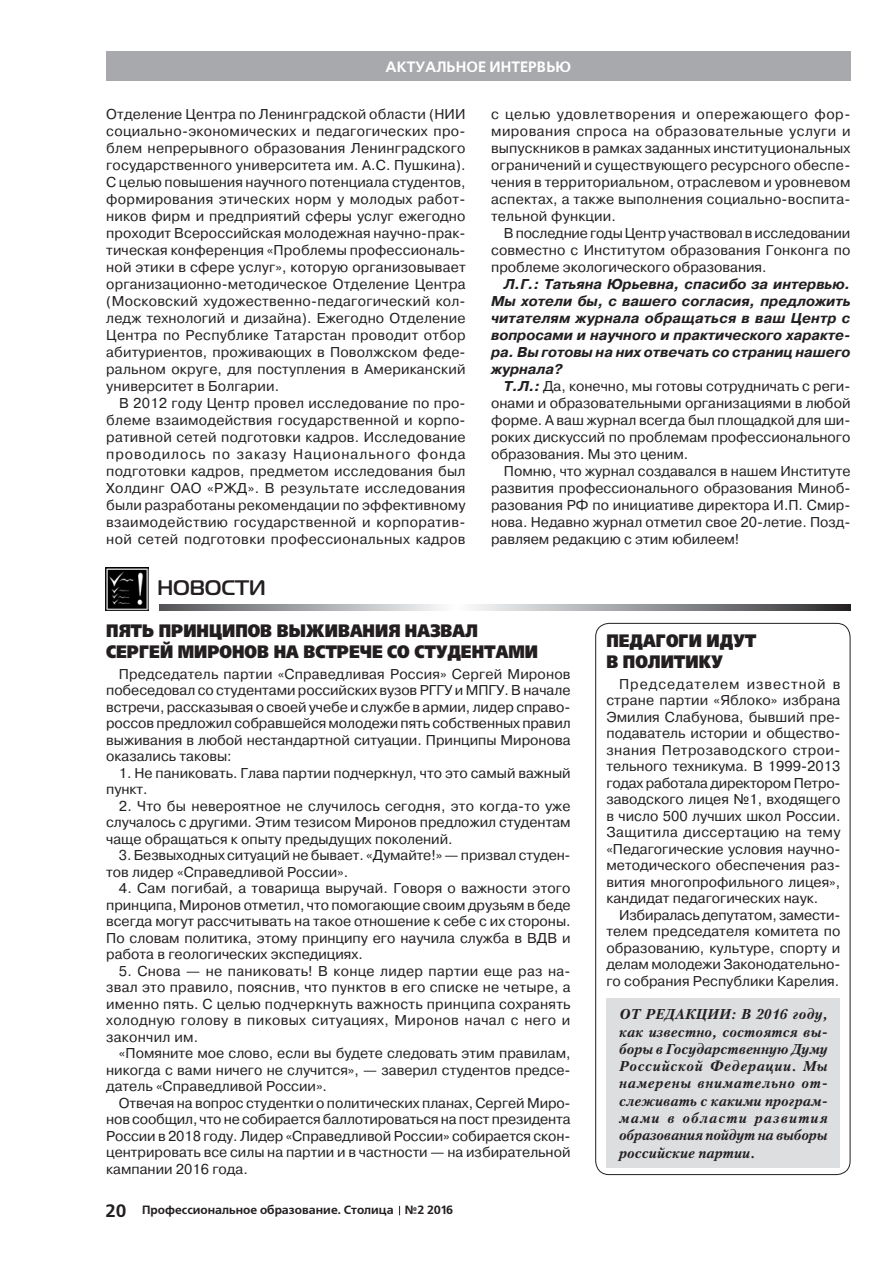
<style>
.page{position:relative;width:893px;height:1263px;background:#fff}
.page>*{position:absolute;margin:0;border:0;box-sizing:border-box;transform-origin:0 0}
.t1{font:700 21px "Magistral C";letter-spacing:-.005em;color:#231f20}
.t2{font:18px/21px "Free Set Black C";color:#231f20;scale:.85 1}
.t3{font:700 15px "Free Set C";color:#fff}
.t4{font:14.25px/17px "Pragmatica C";letter-spacing:.01em;color:#231f20;text-align:justify}
.t5{font:italic 700 14.25px/17.2px "Petersburg C";letter-spacing:-.005em;color:#231f20;text-align:justify}
.t6{font:italic 700 14.25px/17px "Pragmatica C";color:#231f20;text-align:justify}
.t7{font:700 12px "Free Set C";color:#231f20}
.s1{font-weight:700;font-style:italic}
.s2{font-size:18px}
</style>
<div class="page">
<div style="left:106px;top:51px;width:744px;height:30px;background:#a8a9ad"></div>
<div style="left:606px;top:999px;width:234px;height:169px;background:#dddee0"></div>
<div style="left:595px;top:623px;width:255px;height:552px;border:1px solid #231f20;border-radius:14px"></div>
<svg style="left:159px;top:604px;width:691px;height:6px;background:#9b9c9e"></svg>
<svg style="left:105px;top:568px;width:44px;height:43px"></svg>
<img style="left:106px;top:568px;width:42px;height:42px">
<p class="t3" style="left:386px;top:58px;width:187px">Актуальное интервью</p>
<p class="t4" style="left:106px;top:106px;width:361px;text-align:left">Отделение Центра по Ленинградской области (НИИ социально-экономических и педагогических про&shy;блем непрерывного образования Ленинградского государственного университета им. А.С. Пушкина).<br>С целью повышения научного потенциала студентов, формирования этических норм у молодых работ&shy;ников фирм и предприятий сферы услуг ежегодно проходит Всероссийская молодежная научно-прак&shy;тическая конференция «Проблемы профессиональ&shy;ной этики в сфере услуг», которую организовывает организационно-методическое Отделение Центра (Московский художественно-педагогический кол&shy;ледж технологий и дизайна). Ежегодно Отделение Центра по Республике Татарстан проводит отбор абитуриентов, проживающих в Поволжском феде&shy;ральном округе, для поступления в Американский университет в Болгарии.</p>
<p class="t4" style="left:106px;top:395px;width:361px;text-indent:13px">В 2012 году Центр провел исследование по про&shy;блеме взаимодействия государственной и корпо&shy;ративной сетей подготовки кадров. И сследование проводилось по заказу Национального фонда подготовки кадров, предметом исследования был Холдинг ОАО</p>
<p class="t4" style="left:491px;top:106px;width:361px">с целью удовлетворения и опережающего фор&shy;мирования спроса на образовательные услуги и выпускников в рамках заданных институциональных ограничений и существующего ресурсного обеспе&shy;чения в территориальном, отраслевом и уровневом аспектах, а также выполнения социально-воспита&shy;тельной функции.</p>
<p class="t4" style="left:491px;top:225px;width:361px;text-indent:13px">В последние годы Центр участвовал в исследовании совместно с И нститутом образования Гонконга по проблеме экологического образования.</p>
<p class="t6" style="left:491px;top:276px;width:361px;text-indent:13px">Л.Г.: Татьяна Юрьевна, спасибо за интервью.<br>Мы хотели бы, с вашего согласия, предложить читателям журнала обращаться в ваш Центр с вопросами и научного и практического характе&shy;ра. Вы готовы на них отвечать со страниц нашего журнала?</p>
<p class="t4" style="left:491px;top:378px;width:361px;text-indent:13px"><span class="s1">Т.Л.:</span> Да, конечно, мы готовы сотрудничать с реги&shy;онами и образовательными организациями в любой форме. А ваш журнал всегда был площадкой для ши&shy;роких дискуссий по проблемам профессионального образования. Мы это ценим.</p>
<p class="t4" style="left:491px;top:463px;width:361px;text-indent:13px">Помню, что журнал создавался в нашем И нституте развития профессионального образования Миноб&shy;разования РФ по инициативе директора И .П. Смир&shy;нова. Недавно журнал отметил свое 20-летие. Позд&shy;равляем редакцию с этим юбилеем!</p>
<p class="t4" style="left:106px;top:480px;width:361px;text-indent:101px">«РЖД». В результате исследования были разработаны рекомендации по эффективному взаимодействию государственной и корпоратив&shy;ной сетей подготовки профессиональных кадров</p>
<h1 class="t1" style="left:158px;top:575px;width:109px">НОВОСТИ</h1>
<p class="t2" style="left:106px;top:620px;width:510px">Пять принципов выживания назвал<br>Сергей Миронов на встрече со студентами</p>
<p class="t4" style="left:106px;top:666px;width:466px;line-height:16.5px;text-indent:13px">Председатель партии «Справедливая Россия» Сергей Миронов побеседовал со студентами российских вузов РГГУ и МПГУ. В начале встречи, рассказывая о своей учебе и службе в армии, лидер справо&shy;россов предложил собравшейся молодежи пять собственных правил выживания в любой нестандартной ситуации. Принципы Миронова оказались таковы:</p>
<p class="t4" style="left:106px;top:765px;width:466px;line-height:16.5px;text-indent:13px">1. Не паниковать. Глава партии подчеркнул, что это самый важный пункт.</p>
<p class="t4" style="left:106px;top:798px;width:466px;line-height:16.5px;text-indent:13px">2. Что бы невероятное не случилось сегодня, это когда-то уже случалось с другими. Этим тезисом Миронов предложил студентам чаще обращаться к опыту предыдущих поколений.</p>
<p class="t4" style="left:106px;top:847px;width:466px;line-height:16.5px;text-indent:13px">3. Безвыходных ситуаций не бывает. «Думайте!» — призвал студен&shy;тов лидер «Справедливой России».</p>
<p class="t4" style="left:106px;top:880px;width:466px;line-height:16.5px;text-indent:13px">4. Сам погибай, а товарища выручай. Говоря о важности этого принципа, Миронов отметил, что помогающие своим друзьям в беде всегда могут рассчитывать на такое отношение к себе с их стороны.<br>По словам политика, этому принципу его научила служба в ВДВ и работа в геологических экспедициях.</p>
<p class="t4" style="left:106px;top:963px;width:466px;line-height:16.5px;text-indent:13px">5. Снова — не паниковать! В конце лидер партии еще раз на&shy;звал это правило, пояснив, что пунктов в его списке не четыре, а именно пять. С целью подчеркнуть важность принципа сохранять холодную голову в пиковых ситуациях, Миронов начал с него и закончил им.</p>
<p class="t4" style="left:106px;top:1045px;width:466px;line-height:16.5px;text-indent:13px">«Помяните мое слово, если вы будете следовать этим правилам, никогда с вами ничего не случится», — заверил студентов предсе&shy;датель «Справедливой России».</p>
<p class="t4" style="left:106px;top:1095px;width:466px;line-height:16.5px;text-indent:13px">Отвечая на вопрос студентки о политических планах, Сергей Миро&shy;нов сообщил, что не собирается баллотироваться на пост президента России в 2018 году. Лидер «Справедливой России» собирается скон&shy;центрировать все силы на партии и в частности — на избирательной кампании 2016 года.</p>
<p class="t7" style="left:105px;top:1203px;width:349px"><span class="s2">20</span> Профессиональное образование. Столица №2 2016</p>
<p class="t2" style="left:606px;top:630px;width:178px">Педагоги идут в политику</p>
<p class="t4" style="left:606px;top:676px;width:236px;line-height:16.5px;text-indent:13px">Председателем известной в стране партии «Яблоко» избрана Эмилия Слабунова, бывший пре&shy;подаватель истории и общество&shy;знания Петрозаводского строи&shy;тельного техникума. В 1999-2013 годах работала директором Петро&shy;заводского лицея №1, входящего в число 500 лучших школ России.<br>Защитила диссертацию на тему «Педагогические условия научно&shy;методического обеспечения раз&shy;вития многопрофильного лицея», кандидат педагогических наук.</p>
<p class="t4" style="left:606px;top:907px;width:236px;line-height:16.5px;text-indent:13px">И збиралась депутатом, замести&shy;телем председателя комитета по образованию, культуре, спорту и делам молодежи Законодательно&shy;го собрания Республики Карелия.</p>
<p class="t5" style="left:619px;top:1006px;width:210px">ОТ РЕДАКЦИИ: В 2016 году, как известно, состоятся вы&shy;боры в Государственную Думу Российской Федерации. Мы намерены внимательно от&shy;слеживать с какими програм&shy;мами в области развития образования пойдут на выборы российские партии.</p>
</div>
